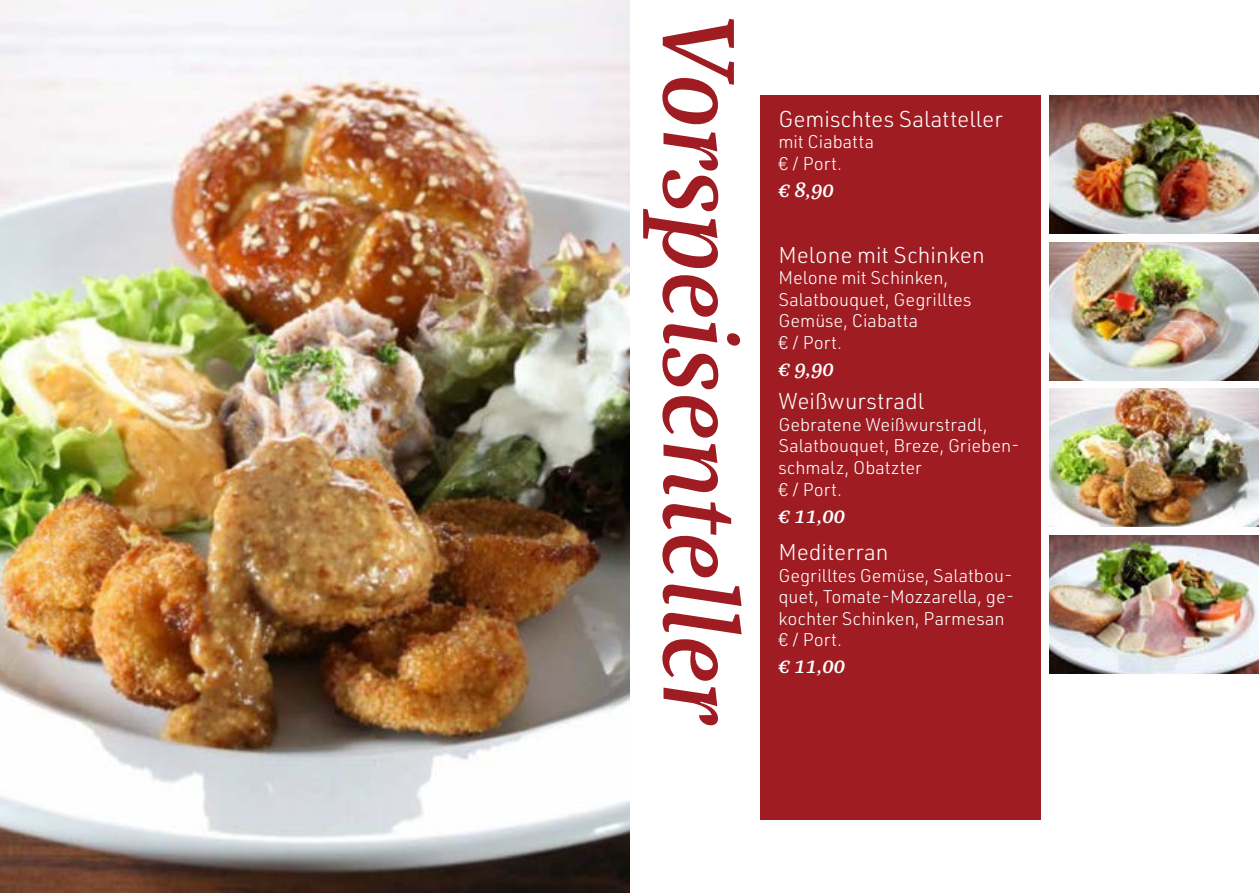
<style>
.page{position:relative;width:1259px;height:893px;background:#fff}
.page>*{position:absolute;margin:0;border:0;box-sizing:border-box;transform-origin:0 0}
.t1{font:italic 600 109.95px "Bagatela";color:#9f1c22}
.t2{font:300 22.5px "URWDIN";color:#fff}
.t3{font:italic 600 22.5px "Bagatela";color:#fff}
.t4{font:300 18px/21.6px "URWDIN";color:#fff}
</style>
<div class="page">
<img style="left:0;top:0;width:629px;height:893px">
<div style="left:760px;top:96px;width:280px;height:724px;background:#9f1c22"></div>
<img style="left:1049px;top:96px;width:210px;height:138px">
<img style="left:1049px;top:389px;width:210px;height:138px">
<img style="left:1049px;top:242px;width:210px;height:138px">
<img style="left:1049px;top:535px;width:210px;height:138px">
<h1 class="t1" style="left:773px;top:13px;width:714px;rotate:90deg">Vorspeisenteller</h1>
<p class="t2" style="left:778px;top:104px;width:226px">Gemischtes Salatteller</p>
<p class="t4" style="left:778px;top:131px;width:97px">mit Ciabatta € / Port.</p>
<p class="t3" style="left:778px;top:175px;width:57px">€ 8,90</p>
<p class="t2" style="left:778px;top:240px;width:208px">Melone mit Schinken</p>
<p class="t4" style="left:778px;top:266px;width:195px">Melone mit Schinken,<br>Salatbouquet, Gegrilltes<br>Gemüse, Ciabatta<br>€ / Port.</p>
<p class="t3" style="left:778px;top:354px;width:57px">€ 9,90</p>
<p class="t2" style="left:778px;top:386px;width:147px">Weißwurstradl</p>
<p class="t4" style="left:778px;top:413px;width:243px">Gebratene Weißwurstradl,<br>Salatbouquet, Breze, Grieben&shy;schmalz, Obatzter<br>€ / Port.</p>
<p class="t3" style="left:778px;top:500px;width:68px">€ 11,00</p>
<p class="t2" style="left:778px;top:537px;width:112px">Mediterran</p>
<p class="t4" style="left:778px;top:564px;width:238px">Gegrilltes Gemüse, Salatbou&shy;quet, Tomate-Mozzarella, ge&shy;kochter Schinken, Parmesan € / Port.</p>
<p class="t3" style="left:778px;top:651px;width:68px">€ 11,00</p>
</div>
